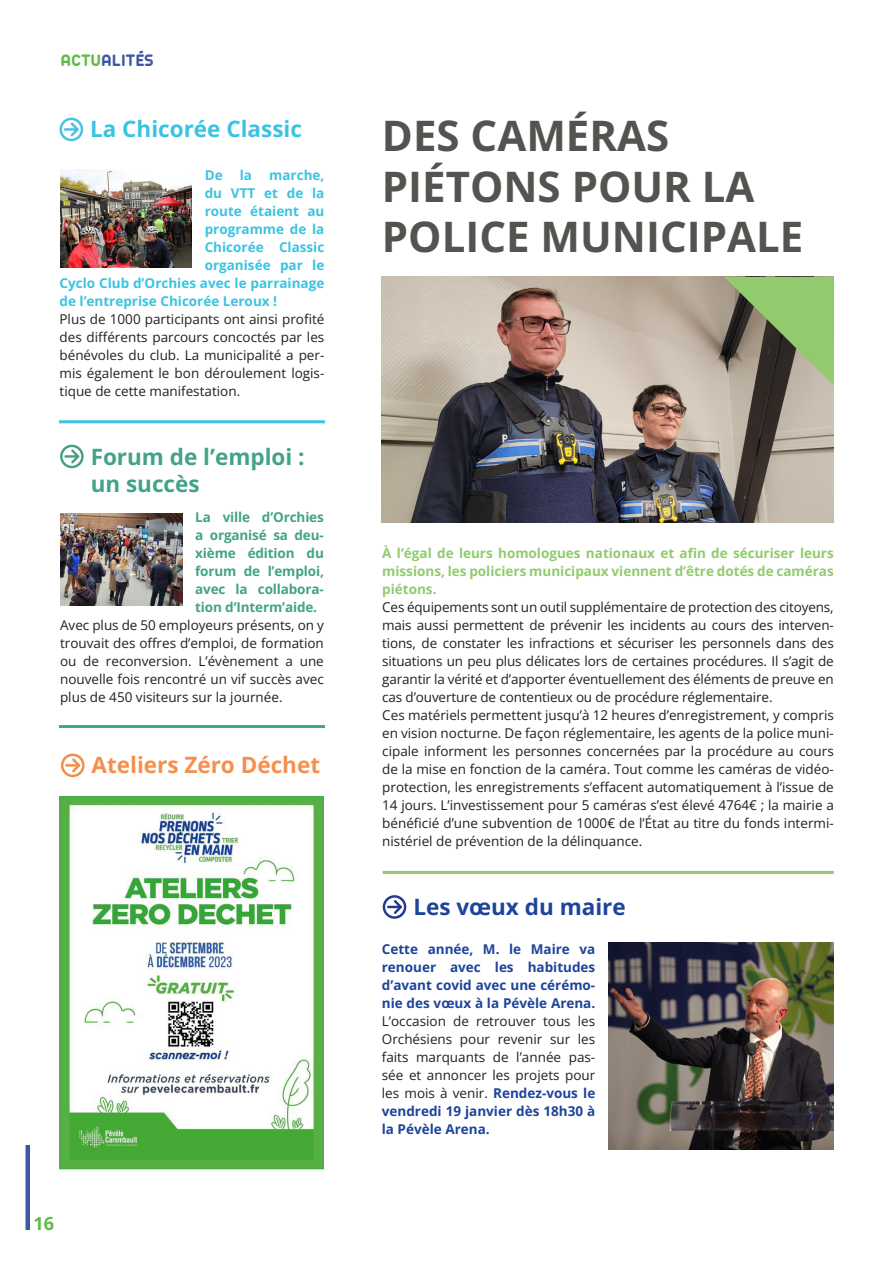
<style>
.page{position:relative;width:893px;height:1263px;background:#fff}
.page>*{position:absolute;margin:0;border:0;box-sizing:border-box;transform-origin:0 0}
.t1{font:700 42px/50.4px "Open Sans";color:#53544f}
.t2{font:700 22.5px/27px "Open Sans";color:#42a388}
.t3{font:700 22.5px "Open Sans";color:#f68f4e}
.t4{font:700 22.5px "Open Sans";color:#3ac3e2}
.t5{font:700 22.5px "Open Sans";color:#1d449b}
.t6{font:700 18px "Arista Pro Trial";color:#3f56a5}
.t7{font:700 18px "Open Sans";color:#60bb46}
.t8{font:13.5px/18px "Open Sans";color:#231f20;text-align:justify}
.t9{font:700 13.5px/18px "Open Sans";color:#1d449b;text-align:justify}
.t10{font:700 13.5px "Open Sans";color:#3ac3e2}
.t11{font:700 13.5px/18px "Open Sans";color:#91cb6e;text-align:justify}
.t12{font:700 13.5px/18px "Open Sans";letter-spacing:-.01em;color:#42a388;text-align:justify}
.s1{color:#60bb46}
.s2{font-weight:400;color:#231f20}
</style>
<div class="page">
<hr style="left:26px;top:1145px;width:4px;height:85px;background:#3f56a5">
<img style="left:60px;top:514px;width:122px;height:91px">
<svg style="left:60px;top:445px;width:24px;height:23px"></svg>
<hr style="left:383px;top:871px;width:451px;height:3px;background:#91cb6e">
<hr style="left:59px;top:725px;width:266px;height:3px;background:#42a388">
<hr style="left:59px;top:420px;width:266px;height:3px;background:#3ac3e2">
<img style="left:382px;top:277px;width:452px;height:245px">
<svg style="left:60px;top:118px;width:23px;height:23px"></svg>
<svg style="left:383px;top:895px;width:23px;height:24px"></svg>
<svg style="left:724px;top:277px;width:110px;height:108px;background:#809865"></svg>
<img style="left:60px;top:169px;width:132px;height:98px">
<svg style="left:61px;top:753px;width:24px;height:24px"></svg>
<img style="left:62px;top:798px;width:259px;height:369px">
<div style="left:60px;top:796px;width:263px;height:373px;border:1px solid #40ae49"></div>
<img style="left:608px;top:942px;width:225px;height:207px">
<p class="t6" style="left:61px;top:49px;width:95px"><span class="s1">ACTU</span>ALITÉS</p>
<p class="t4" style="left:90px;top:113px;width:213px">La Chicorée Classic</p>
<p class="t1" style="left:382px;top:110px;width:289px">DES CAMÉRAS</p>
<p class="t1" style="left:382px;top:160px;width:423px">PIÉTONS POUR LA<br>POLICE MUNICIPALE</p>
<p class="t10" style="left:205px;top:166px;width:19px">De</p>
<p class="t10" style="left:240px;top:166px;width:14px">la</p>
<p class="t10" style="left:269px;top:166px;width:57px">marche,</p>
<p class="t10" style="left:205px;top:184px;width:121px">du VTT et de la</p>
<p class="t10" style="left:205px;top:202px;width:121px">route étaient au</p>
<p class="t10" style="left:205px;top:220px;width:121px">programme de la</p>
<p class="t10" style="left:205px;top:238px;width:121px">Chicorée Classic</p>
<p class="t10" style="left:205px;top:256px;width:121px">organisée par le</p>
<p class="t10" style="left:60px;top:274px;width:266px">Cyclo Club d’Orchies avec le parrainage</p>
<p class="t10" style="left:60px;top:292px;width:219px">de l’entreprise Chicorée Leroux !</p>
<p class="t8" style="left:60px;top:310px;width:266px">Plus de 1000 participants ont ainsi profité des différents parcours concoctés par les bénévoles du club. La municipalité a per&shy;mis également le bon déroulement logis&shy;tique de cette manifestation.</p>
<p class="t2" style="left:91px;top:442px;width:215px">Forum de l’emploi : un succès</p>
<p class="t12" style="left:195px;top:508px;width:130px">La ville d’Orchies a organisé sa deu&shy;xième édition du forum de l’emploi, avec la collabora&shy;tion d’Interm’aide.</p>
<p class="t8" style="left:60px;top:616px;width:265px">Avec plus de 50 employeurs présents, on y trouvait des offres d’emploi, de formation ou de reconversion. L’évènement a une nouvelle fois rencontré un vif succès avec plus de 450 visiteurs sur la journée.</p>
<p class="t3" style="left:92px;top:749px;width:230px">Ateliers Zéro Déchet</p>
<h3 class="t7" style="left:34px;top:1211px;width:22px">16</h3>
<p class="t11" style="left:382px;top:544px;width:453px">À l’égal de leurs homologues nationaux et afin de sécuriser leurs missions, les policiers municipaux viennent d’être dotés de caméras piétons.</p>
<p class="t8" style="left:382px;top:598px;width:453px">Ces équipements sont un outil supplémentaire de protection des citoyens, mais aussi permettent de prévenir les incidents au cours des interven&shy;tions, de constater les infractions et sécuriser les personnels dans des situations un peu plus délicates lors de certaines procédures. Il s’agit de garantir la vérité et d’apporter éventuellement des éléments de preuve en cas d’ouverture de contentieux ou de procédure réglementaire.</p>
<p class="t8" style="left:382px;top:706px;width:453px">Ces matériels permettent jusqu’à 12 heures d’enregistrement, y compris en vision nocturne. De façon réglementaire, les agents de la police muni&shy;cipale informent les personnes concernées par la procédure au cours de la mise en fonction de la caméra. Tout comme les caméras de vidéo&shy;protection, les enregistrements s’effacent automatiquement à l’issue de 14 jours. L’investissement pour 5 caméras s’est élevé 4764€ ; la mairie a bénéficié d’une subvention de 1000€ de l’État au titre du fonds intermi&shy;nistériel de prévention de la délinquance.</p>
<p class="t5" style="left:413px;top:891px;width:214px">Les vœux du maire</p>
<p class="t9" style="left:382px;top:940px;width:215px">Cette année, M. le Maire va renouer avec les habitudes d’avant covid avec une cérémo&shy;nie des vœux à la Pévèle Arena.<br><span class="s2">L’occasion de retrouver tous les Orchésiens pour revenir sur les faits marquants de l’année pas&shy;sée et annoncer les projets pour les mois à venir.</span> Rendez-vous le vendredi 19 janvier dès 18h30 à la Pévèle Arena.</p>
</div>
